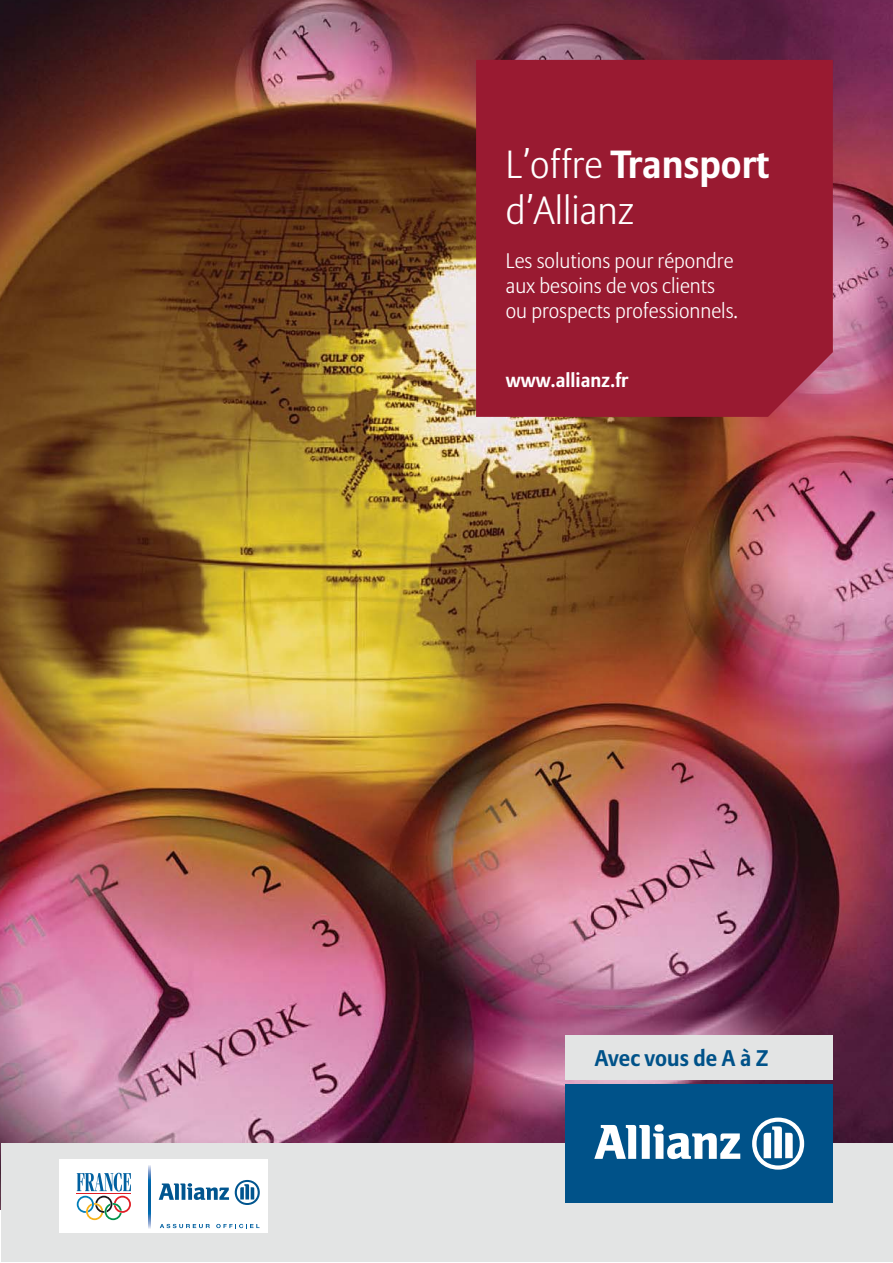
<style>
.page{position:relative;width:893px;height:1263px;background:#fff}
.page>*{position:absolute;margin:0;border:0;box-sizing:border-box;transform-origin:0 0}
.t1{font:300 39px/45.6px "Allianz Sans";color:#fff}
.t2{font:700 22.5px "Allianz Sans";color:#005289}
.t3{font:300 21px/25.2px "Allianz Sans";color:#fff}
.t4{font:700 19.5px "Allianz Sans";color:#fff}
.s1{font-weight:700}
</style>
<div class="page">
<img style="left:1px;top:0;width:891px;height:1144px">
<div style="left:1px;top:1144px;width:891px;height:118px;background:#e3e4e4"></div>
<div style="left:565px;top:1084px;width:268px;height:119px;background:#005289"></div>
<svg style="left:594px;top:1124px;width:146px;height:35px"></svg>
<svg style="left:752px;top:1118px;width:52px;height:52px"></svg>
<div style="left:565px;top:1035px;width:268px;height:45px;background:#e3e4e4"></div>
<div style="left:476px;top:60px;width:357px;height:357px;background:#991a31"></div>
<div style="left:60px;top:1159px;width:208px;height:74px;background:#fff"></div>
<svg style="left:77px;top:1173px;width:54px;height:47px"></svg>
<svg style="left:149px;top:1165px;width:1px;height:63px"></svg>
<svg style="left:160px;top:1224px;width:50px;height:4px"></svg>
<svg style="left:216px;top:1224px;width:43px;height:4px"></svg>
<svg style="left:159px;top:1183px;width:70px;height:17px"></svg>
<svg style="left:235px;top:1180px;width:25px;height:25px"></svg>
<h1 class="t1" style="left:506px;top:145px;width:265px">L’offre <span class="s1">Transport </span>d’Allianz</h1>
<p class="t3" style="left:506px;top:250px;width:234px">Les solutions pour répondre aux besoins de vos clients ou prospects professionnels.</p>
<p class="t4" style="left:506px;top:369px;width:124px">www.allianz.fr</p>
<p class="t2" style="left:595px;top:1045px;width:175px">Avec vous de A à Z</p>
</div>
